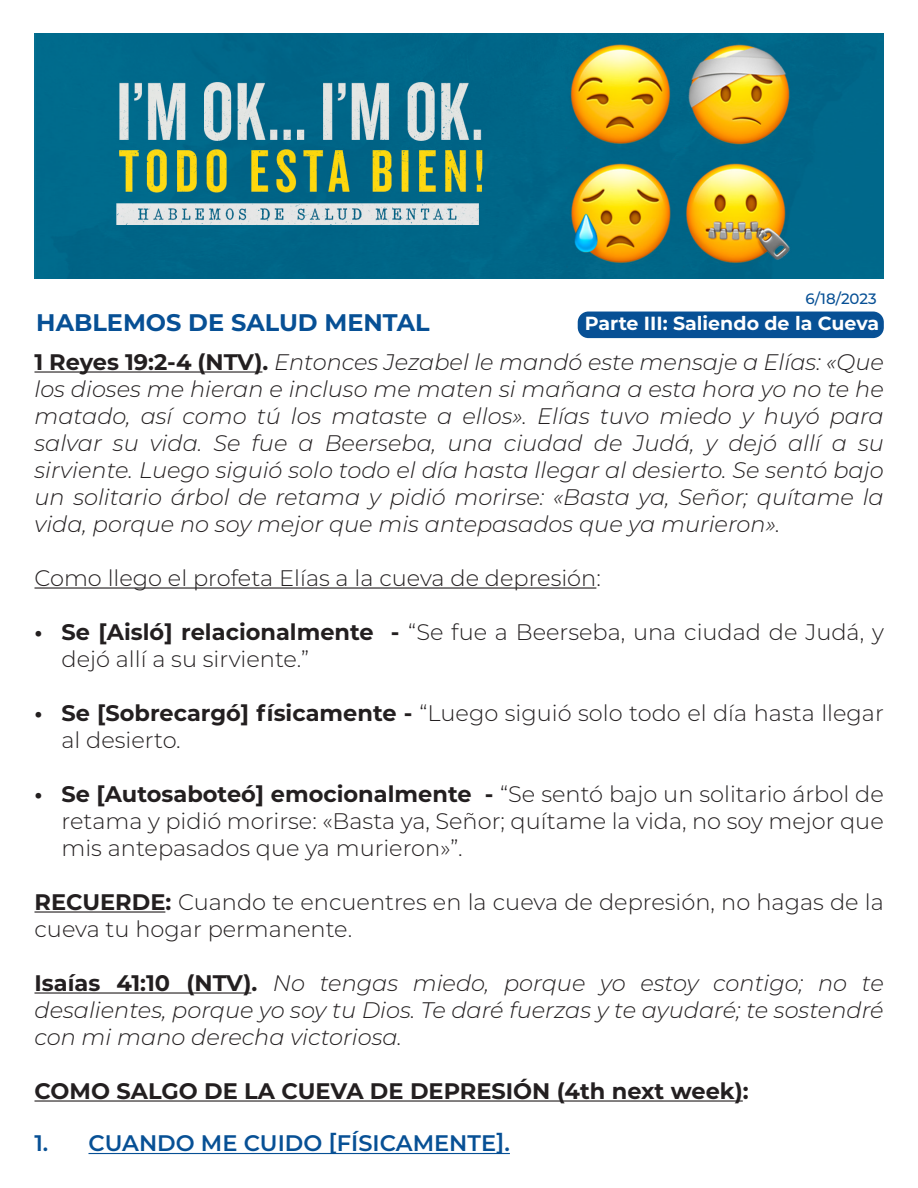
<style>
.page{position:relative;width:918px;height:1188px;background:#fff}
.page>*{position:absolute;margin:0;border:0;box-sizing:border-box;transform-origin:0 0}
.t1{font:700 24px "Montserrat";color:#075095}
.t2{font:italic 300 22.5px/27px "Montserrat";color:#231f20;text-align:justify}
.t3{font:300 22.5px/27px "Montserrat";color:#231f20}
.t4{font:700 22.5px "Montserrat";color:#231f20}
.t5{font:600 22.5px "Montserrat";color:#075095}
.t6{font:700 19.05px "Montserrat";color:#fff}
.t7{font:500 15px "Montserrat";color:#075095}
.s1{font-weight:700;font-style:normal}
.s2{font-weight:700}
</style>
<div class="page">
<img style="left:34px;top:33px;width:850px;height:340px">
<div style="left:578px;top:312px;width:306px;height:26px;background:#075095;border-radius:11px"></div>
<hr style="left:34px;top:371px;width:228px;height:2px;background:#231f20">
<hr style="left:34px;top:587px;width:562px;height:2px;background:#231f20">
<hr style="left:34px;top:911px;width:131px;height:2px;background:#231f20">
<hr style="left:34px;top:992px;width:217px;height:2px;background:#231f20">
<hr style="left:34px;top:1100px;width:709px;height:2px;background:#231f20">
<hr style="left:88px;top:1153px;width:422px;height:1px;background:#075095">
<p class="t7" style="left:805px;top:288px;width:73px">6/18/2023</p>
<p class="t1" style="left:36px;top:305px;width:395px">HABLEMOS DE SALUD MENTAL</p>
<p class="t6" style="left:585px;top:310px;width:296px">Parte III: Saliendo de la Cueva</p>
<p class="t2" style="left:34px;top:348px;width:851px"><span class="s1">1 Reyes 19:2-4 (NTV).</span> Entonces Jezabel le mandó este mensaje a Elías: «Que los dioses me hieran e incluso me maten si mañana a esta hora yo no te he matado, así como tú los mataste a ellos». Elías tuvo miedo y huyó para salvar su vida. Se fue a Beerseba, una ciudad de Judá, y dejó allí a su sirviente. Luego siguió solo todo el día hasta llegar al desierto. Se sentó bajo un solitario árbol de retama y pidió morirse: «Basta ya, Señor; quítame la vida, porque no soy mejor que mis antepasados que ya murieron».</p>
<p class="t3" style="left:34px;top:564px;width:568px">Como llego el profeta Elías a la cueva de depresión:</p>
<p class="t3" style="left:62px;top:618px;width:824px;text-indent:-27px"><span class="s2">• Se [Aisló] relacionalmente -</span> “Se fue a Beerseba, una ciudad de Judá, y dejó allí a su sirviente.”</p>
<p class="t3" style="left:62px;top:699px;width:824px;text-indent:-27px"><span class="s2">• Se [Sobrecargó] físicamente -</span> “Luego siguió solo todo el día hasta llegar al desierto.</p>
<p class="t3" style="left:62px;top:780px;width:824px;text-align:justify;text-indent:-27px"><span class="s2">• Se [Autosaboteó] emocionalmente -</span> “Se sentó bajo un solitario árbol de retama y pidió morirse: «Basta ya, Señor; quítame la vida, no soy mejor que mis antepasados que ya murieron»”.</p>
<p class="t3" style="left:34px;top:888px;width:851px"><span class="s2">RECUERDE:</span> Cuando te encuentres en la cueva de depresión, no hagas de la cueva tu hogar permanente.</p>
<p class="t2" style="left:34px;top:969px;width:851px"><span class="s1">Isaías 41:10 (NTV).</span> No tengas miedo, porque yo estoy contigo; no te desalientes, porque yo soy tu Dios. Te daré fuerzas y te ayudaré; te sostendré con mi mano derecha victoriosa.</p>
<p class="t4" style="left:34px;top:1075px;width:716px">COMO SALGO DE LA CUEVA DE DEPRESIÓN (4th next week):</p>
<p class="t5" style="left:34px;top:1127px;width:477px">1. CUANDO ME CUIDO [FÍSICAMENTE].</p>
</div>
